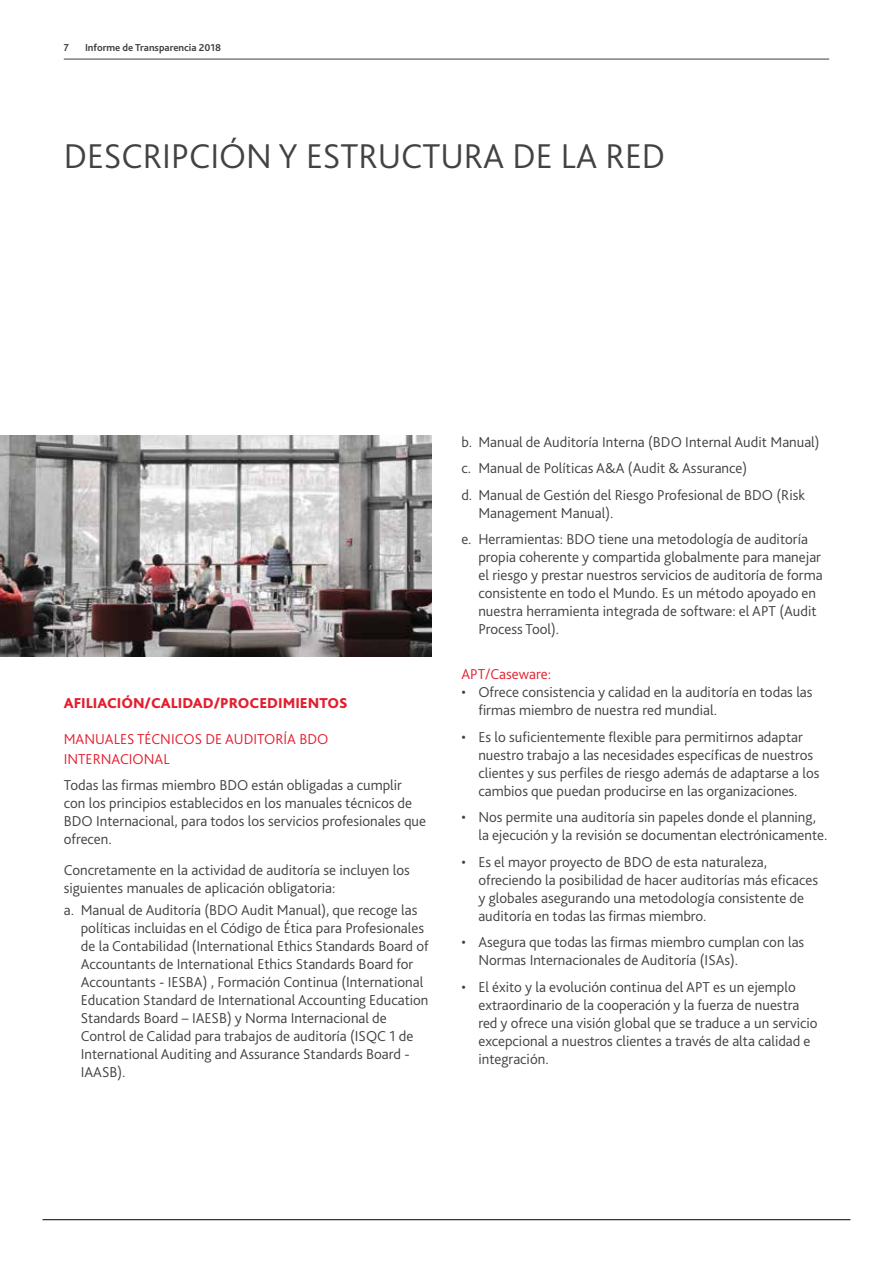
<style>
.page{position:relative;width:893px;height:1263px;background:#fff}
.page>*{position:absolute;margin:0;border:0;box-sizing:border-box;transform-origin:0 0}
.t1{font:300 36px "Bliss Pro";color:#424241}
.t2{font:300 15px/18px "Bliss Pro";color:#42403f}
.t3{font:300 15px/19.5px "Bliss Pro";color:#e31e2f}
.t4{font:800 15px "Bliss Pro";color:#e31e2f}
.t5{font:700 10.5px "Bliss Pro";color:#42403f}
</style>
<div class="page">
<hr style="left:43px;top:1219px;width:807px;height:1px;background:#000">
<hr style="left:64px;top:59px;width:765px;height:1px;background:#42403f">
<img style="left:0;top:435px;width:432px;height:221px">
<p class="t5" style="left:64px;top:40px;width:7px">7</p>
<p class="t5" style="left:85px;top:40px;width:138px">Informe de Transparencia 2018</p>
<h1 class="t1" style="left:64px;top:134px;width:603px">DESCRIPCIÓN Y ESTRUCTURA DE LA RED</h1>
<p class="t4" style="left:64px;top:693px;width:285px">AFILIACIÓN/CALIDAD/PROCEDIMIENTOS</p>
<p class="t3" style="left:64px;top:729px;width:266px">MANUALES TÉCNICOS DE AUDITORÍA BDO<br>INTERNACIONAL</p>
<p class="t2" style="left:64px;top:776px;width:364px">Todas las firmas miembro BDO están obligadas a cumplir con los principios establecidos en los manuales técnicos de BDO Internacional, para todos los servicios profesionales que ofrecen.</p>
<p class="t2" style="left:64px;top:861px;width:348px">Concretamente en la actividad de auditoría se incluyen los siguientes manuales de aplicación obligatoria:</p>
<p class="t2" style="left:81px;top:901px;width:349px;text-indent:-17px">a. Manual de Auditoría (BDO Audit Manual), que recoge las políticas incluidas en el Código de Ética para Profesionales de la Contabilidad (International Ethics Standards Board of Accountants de International Ethics Standards Board for Accountants - IESBA) , Formación Continua (International Education Standard de International Accounting Education Standards Board – IAESB) y Norma Internacional de Control de Calidad para trabajos de auditoría (ISQC 1 de International Auditing and Assurance Standards Board - IAASB).</p>
<p class="t2" style="left:461px;top:428px;width:360px;line-height:26.5px">b. Manual de Auditoría Interna (BDO Internal Audit Manual) c. Manual de Políticas A&amp;A (Audit &amp; Assurance)<br>d. Manual de Gestión del Riesgo Profesional de BDO (Risk</p>
<p class="t2" style="left:461px;top:499px;width:348px;line-height:26.5px;text-indent:17px">Management Manual).<br>e. Herramientas: BDO tiene una metodología de auditoría</p>
<p class="t2" style="left:478px;top:548px;width:346px">propia coherente y compartida globalmente para manejar el riesgo y prestar nuestros servicios de auditoría de forma consistente en todo el Mundo. Es un método apoyado en nuestra herramienta integrada de software: el APT (Audit Process Tool).</p>
<p class="t3" style="left:461px;top:664px;width:91px">APT/Caseware:</p>
<p class="t2" style="left:478px;top:683px;width:336px;text-indent:-17px">• Ofrece consistencia y calidad en la auditoría en todas las firmas miembro de nuestra red mundial.</p>
<p class="t2" style="left:478px;top:727px;width:343px;text-indent:-17px">• Es lo suficientemente flexible para permitirnos adaptar nuestro trabajo a las necesidades específicas de nuestros clientes y sus perfiles de riesgo además de adaptarse a los cambios que puedan producirse en las organizaciones.</p>
<p class="t2" style="left:478px;top:808px;width:351px;text-indent:-17px">• Nos permite una auditoría sin papeles donde el planning, la ejecución y la revisión se documentan electrónicamente.</p>
<p class="t2" style="left:478px;top:852px;width:341px;text-indent:-17px">• Es el mayor proyecto de BDO de esta naturaleza, ofreciendo la posibilidad de hacer auditorías más eficaces y globales asegurando una metodología consistente de auditoría en todas las firmas miembro.</p>
<p class="t2" style="left:478px;top:933px;width:327px;text-indent:-17px">• Asegura que todas las firmas miembro cumplan con las<br>Normas Internacionales de Auditoría (ISAs).</p>
<p class="t2" style="left:478px;top:977px;width:341px;text-indent:-17px">• El éxito y la evolución continua del APT es un ejemplo extraordinario de la cooperación y la fuerza de nuestra red y ofrece una visión global que se traduce a un servicio excepcional a nuestros clientes a través de alta calidad e integración.</p>
</div>
